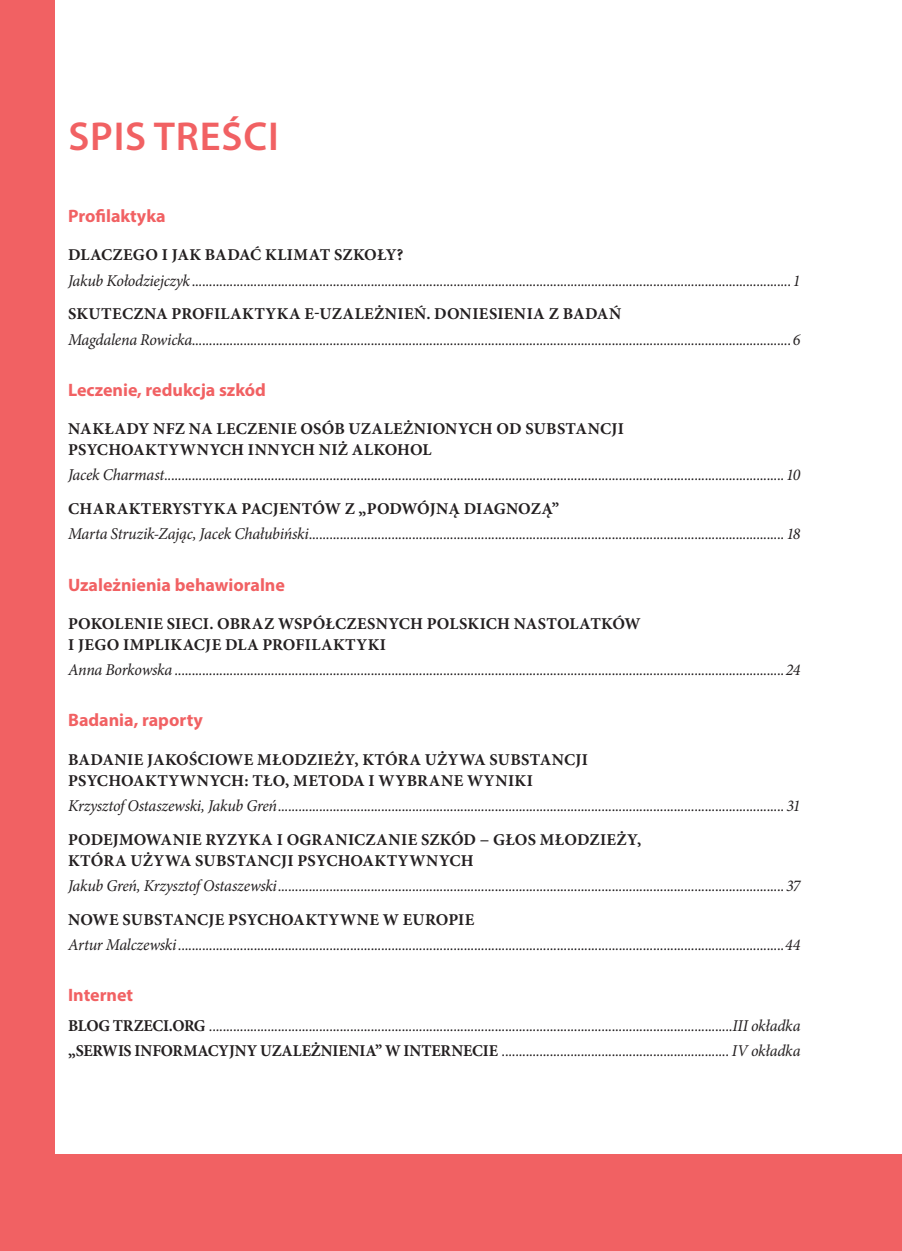
<style>
.page{position:relative;width:902px;height:1251px;background:#fff}
.page>*{position:absolute;margin:0;border:0;box-sizing:border-box;transform-origin:0 0}
.t1{font:600 40.5px "Myriad Pro";letter-spacing:.02em;color:#f16163}
.t2{font:700 18px "Myriad Pro";color:#f16163}
.t3{font:italic 16.5px/25.2px "Minion Pro";letter-spacing:-.02em;color:#231f20}
.t4{font:700 16.5px/21px "Minion Pro";letter-spacing:.015em;color:#231f20}
.s1{font-weight:700;font-style:normal}
</style>
<div class="page">
<div style="left:0;top:0;width:901px;height:1250px;background:#f16163"></div>
<div style="left:55px;top:0;width:846px;height:1152px;background:#fff"></div>
<h1 class="t1" style="left:68px;top:110px;width:212px">SPIS TREŚCI</h1>
<p class="t2" style="left:68px;top:204px;width:99px">Profilaktyka</p>
<p class="t4" style="left:68px;top:244px;width:337px">DLACZEGO I JAK BADAĆ KLIMAT SZKOŁY?</p>
<p class="t3" style="left:68px;top:267px;width:733px">Jakub Kołodziejczyk ..............................................................................................................................................................................1</p>
<p class="t4" style="left:68px;top:303px;width:554px">SKUTECZNA PROFILAKTYKA E-UZALEŻNIEŃ. DONIESIENIA Z BADAŃ</p>
<p class="t3" style="left:68px;top:326px;width:733px">Magdalena Rowicka..............................................................................................................................................................................6</p>
<p class="t2" style="left:68px;top:378px;width:199px">Leczenie, redukcja szkód</p>
<p class="t4" style="left:68px;top:418px;width:557px">NAKŁADY NFZ NA LECZENIE OSÓB UZALEŻNIONYCH OD SUBSTANCJI<br>PSYCHOAKTYWNYCH INNYCH NIŻ ALKOHOL</p>
<p class="t3" style="left:68px;top:462px;width:734px">Jacek Charmast....................................................................................................................................................................................10</p>
<p class="t4" style="left:68px;top:498px;width:492px">CHARAKTERYSTYKA PACJENTÓW Z „PODWÓJNĄ DIAGNOZĄ”</p>
<p class="t3" style="left:68px;top:521px;width:734px">Marta Struzik-Zając, Jacek Chałubiński..........................................................................................................................................18</p>
<p class="t2" style="left:68px;top:573px;width:218px">Uzależnienia behawioralne</p>
<p class="t4" style="left:68px;top:612px;width:574px">POKOLENIE SIECI. OBRAZ WSPÓŁCZESNYCH POLSKICH NASTOLATKÓW<br>I JEGO IMPLIKACJE DLA PROFILAKTYKI</p>
<p class="t3" style="left:68px;top:657px;width:734px">Anna Borkowska .................................................................................................................................................................................24</p>
<p class="t2" style="left:68px;top:708px;width:136px">Badania, raporty</p>
<p class="t4" style="left:68px;top:748px;width:521px">BADANIE JAKOŚCIOWE MŁODZIEŻY, KTÓRA UŻYWA SUBSTANCJI<br>PSYCHOAKTYWNYCH: TŁO, METODA I WYBRANE WYNIKI</p>
<p class="t3" style="left:68px;top:792px;width:734px">Krzysztof Ostaszewski, Jakub Greń................................................................................................................................................... 31</p>
<p class="t4" style="left:68px;top:828px;width:574px">PODEJMOWANIE RYZYKA I OGRANICZANIE SZKÓD − GŁOS MŁODZIEŻY,<br>KTÓRA UŻYWA SUBSTANCJI PSYCHOAKTYWNYCH</p>
<p class="t3" style="left:68px;top:872px;width:734px">Jakub Greń, Krzysztof Ostaszewski...................................................................................................................................................37</p>
<p class="t4" style="left:68px;top:908px;width:407px">NOWE SUBSTANCJE PSYCHOAKTYWNE W EUROPIE</p>
<p class="t3" style="left:68px;top:931px;width:734px">Artur Malczewski................................................................................................................................................................................44</p>
<p class="t2" style="left:68px;top:983px;width:67px">Internet</p>
<p class="t3" style="left:68px;top:1012px;width:733px"><span class="s1">BLOG TRZECI.ORG</span> ........................................................................................................................................................III okładka <span class="s1">„SERWIS INFORMACYJNY UZALEŻNIENIA” W INTERNECIE</span> .................................................................. IV okładka</p>
</div>
